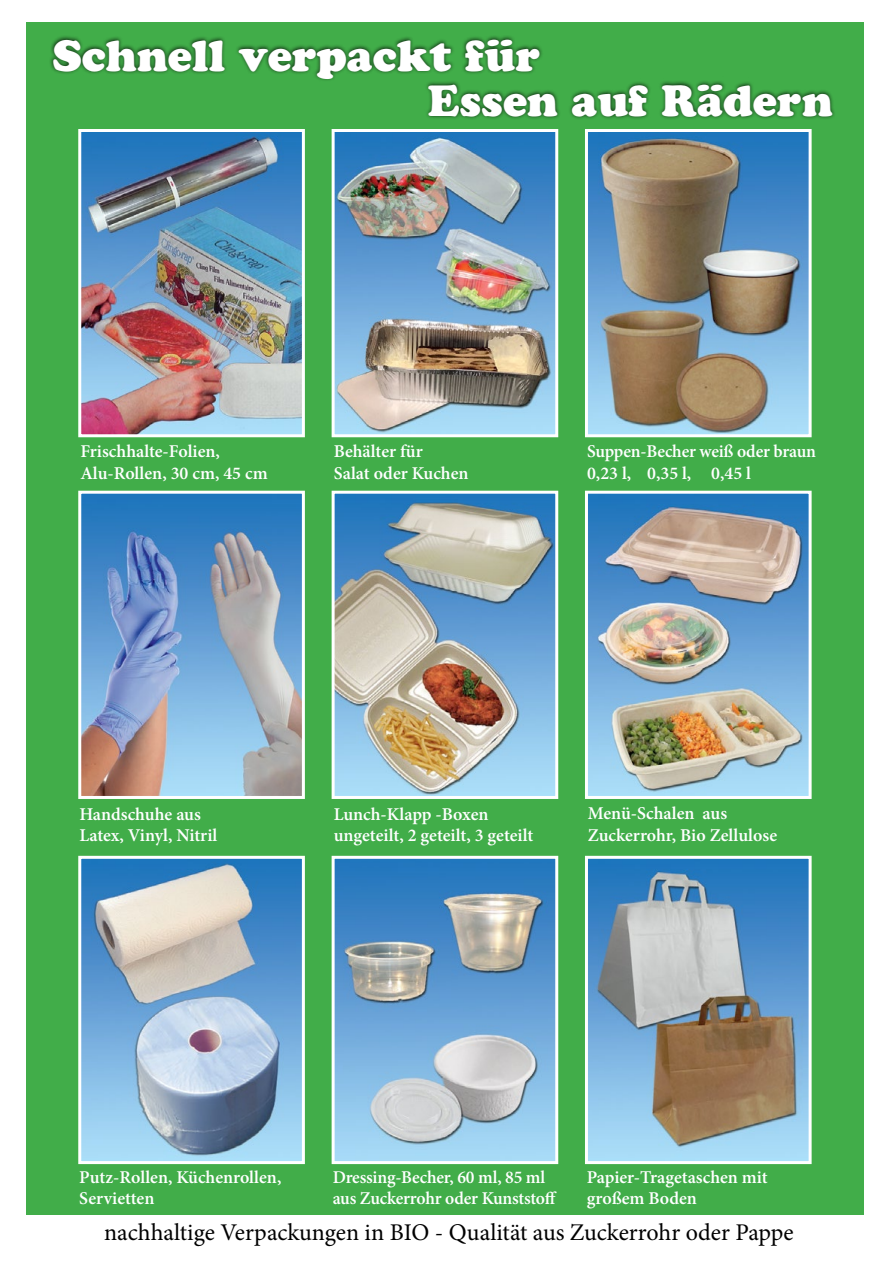
<style>
.page{position:relative;width:893px;height:1263px;background:#fff}
.page>*{position:absolute;margin:0;border:0;box-sizing:border-box;transform-origin:0 0}
.t1{font:43.5px/45px "Cooper Black Std";color:#fff}
.t2{font:24px "Minion Pro";color:#000}
.t3{font:600 18px/21.6px "Minion Pro";letter-spacing:-.005em;color:#fff}
</style>
<div class="page">
<div style="left:26px;top:22px;width:838px;height:1192px;background:#41ad49"></div>
<img style="left:82px;top:133px;width:219px;height:300px">
<div style="left:78px;top:129px;width:227px;height:308px;border:3px solid #fff"></div>
<img style="left:336px;top:133px;width:218px;height:300px">
<div style="left:332px;top:129px;width:226px;height:308px;border:3px solid #fff"></div>
<img style="left:589px;top:133px;width:219px;height:300px">
<div style="left:585px;top:129px;width:227px;height:308px;border:3px solid #fff"></div>
<img style="left:82px;top:495px;width:219px;height:300px">
<div style="left:78px;top:491px;width:227px;height:308px;border:3px solid #fff"></div>
<img style="left:336px;top:495px;width:218px;height:300px">
<div style="left:332px;top:491px;width:226px;height:308px;border:3px solid #fff"></div>
<img style="left:589px;top:495px;width:219px;height:300px">
<div style="left:585px;top:491px;width:227px;height:308px;border:3px solid #fff"></div>
<img style="left:82px;top:860px;width:219px;height:300px">
<div style="left:78px;top:856px;width:227px;height:308px;border:3px solid #fff"></div>
<img style="left:336px;top:860px;width:218px;height:300px">
<div style="left:332px;top:856px;width:226px;height:308px;border:3px solid #fff"></div>
<img style="left:589px;top:860px;width:219px;height:300px">
<div style="left:585px;top:856px;width:227px;height:308px;border:3px solid #fff"></div>
<div style="left:49px;top:35px;width:787px;height:85px;background:#000;opacity:.75"></div>
<h1 class="t1" style="left:428px;top:33px;width:406px;text-indent:-375px">Schnell verpackt für<br>Essen auf Rädern</h1>
<p class="t3" style="left:80px;top:441px;width:189px">Frischhalte-Folien,<br>Alu-Rollen, 30 cm, 45 cm</p>
<p class="t3" style="left:334px;top:441px;width:136px">Behälter für<br>Salat oder Kuchen</p>
<p class="t3" style="left:587px;top:441px;width:231px">Suppen-Becher weiß oder braun<br>0,23 l, 0,35 l, 0,45 l</p>
<p class="t3" style="left:79px;top:803px;width:140px">Handschuhe aus<br>Latex, Vinyl, Nitril</p>
<p class="t3" style="left:334px;top:803px;width:201px">Lunch-Klapp -Boxen ungeteilt, 2 geteilt, 3 geteilt</p>
<p class="t3" style="left:588px;top:802px;width:191px">Menü-Schalen aus<br>Zuckerrohr, Bio Zellulose</p>
<p class="t3" style="left:79px;top:1166px;width:204px">Putz-Rollen, Küchenrollen,<br>Servietten</p>
<p class="t3" style="left:333px;top:1166px;width:225px">Dressing-Becher, 60 ml, 85 ml aus Zuckerrohr oder Kunststoff</p>
<p class="t3" style="left:587px;top:1166px;width:182px">Papier-Tragetaschen mit großem Boden</p>
<h2 class="t2" style="left:104px;top:1216px;width:691px">nachhaltige Verpackungen in BIO - Qualität aus Zuckerrohr oder Pappe</h2>
</div>
